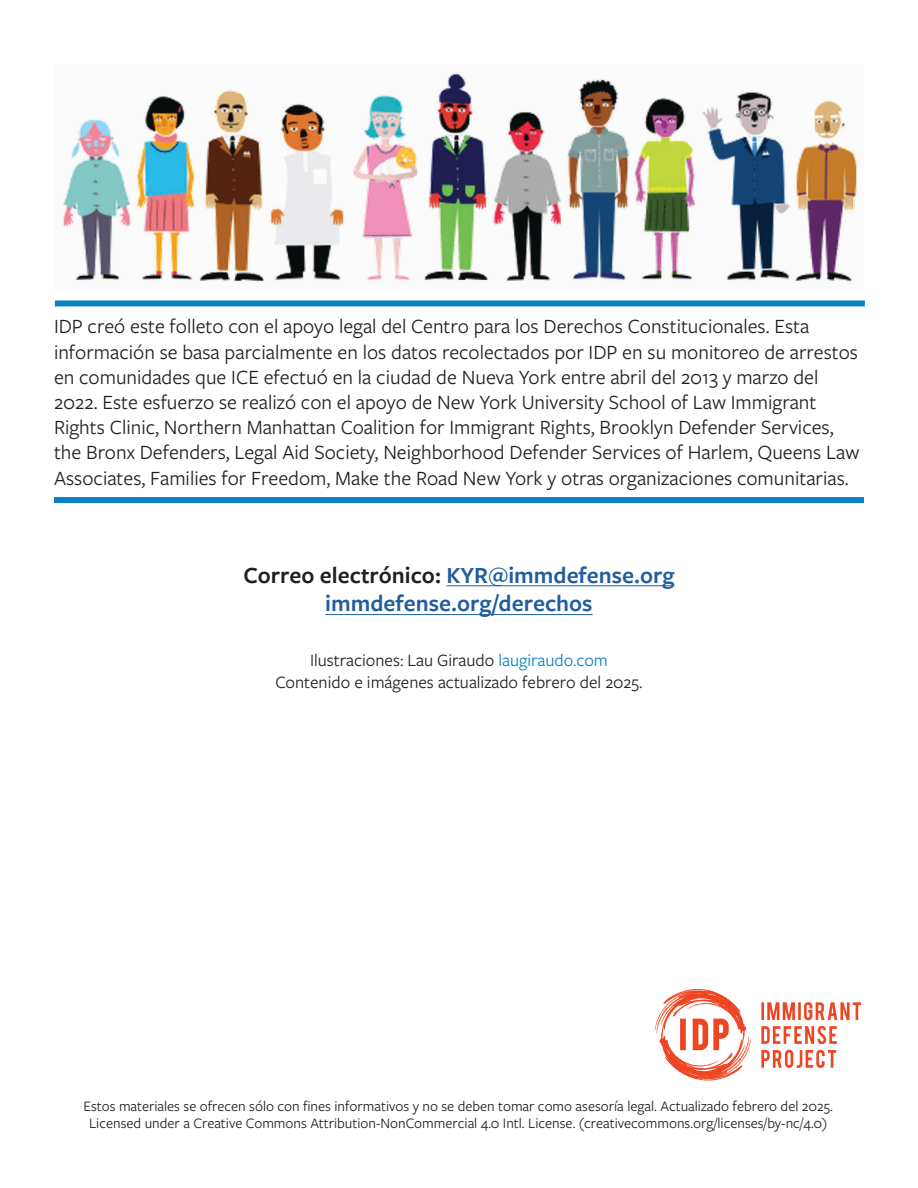
<style>
.page{position:relative;width:918px;height:1188px;background:#fff}
.page>*{position:absolute;margin:0;border:0;box-sizing:border-box;transform-origin:0 0}
.t1{font:600 24px/28.8px "Freight Sans Pro";color:#215e9f;text-align:center}
.t2{font:21px/25.2px "Freight Sans Pro";color:#231f20}
.t3{font:18px/21.6px "Freight Sans Pro";color:#231f20;text-align:center}
.t4{font:15px/16.5px "Freight Sans Pro";color:#231f20;text-align:center}
.s1{color:#231f20}
.s2{color:#0c82c5}
</style>
<div class="page">
<img style="left:62px;top:72px;width:798px;height:211px">
<div style="left:55px;top:300px;width:810px;height:6px;background:#0c82c5"></div>
<hr style="left:446px;top:586px;width:228px;height:1px;background:#215e9f">
<hr style="left:325px;top:614px;width:268px;height:1px;background:#215e9f">
<div style="left:54px;top:497px;width:810px;height:6px;background:#0c82c5"></div>
<img style="left:654px;top:988px;width:207px;height:93px">
<p class="t2" style="left:54px;top:313px;width:807px">IDP creó este folleto con el apoyo legal del Centro para los Derechos Constitucionales. Esta información se basa parcialmente en los datos recolectados por IDP en su monitoreo de arrestos en comunidades que ICE efectuó en la ciudad de Nueva York entre abril del 2013 y marzo del 2022. Este esfuerzo se realizó con el apoyo de New York University School of Law Immigrant Rights Clinic, Northern Manhattan Coalition for Immigrant Rights, Brooklyn Defender Services, the Bronx Defenders, Legal Aid Society, Neighborhood Defender Services of Harlem, Queens Law Associates, Families for Freedom, Make the Road New York y otras organizaciones comunitarias.</p>
<p class="t1" style="left:244px;top:559px;width:432px"><span class="s1">Correo electrónico:</span> KYR@immdefense.org immdefense.org/derechos</p>
<p class="t3" style="left:275px;top:649px;width:369px">Ilustraciones: Lau Giraudo <span class="s2">laugiraudo.com<br></span>Contenido e imágenes actualizado febrero del 2025.</p>
<p class="t4" style="left:84px;top:1098px;width:751px">Estos materiales se ofrecen sólo con fines informativos y no se deben tomar como asesoría legal. Actualizado febrero del 2025.<br>Licensed under a Creative Commons Attribution-NonCommercial 4.0 Intl. License. (creativecommons.org/licenses/by-nc/4.0)</p>
</div>
